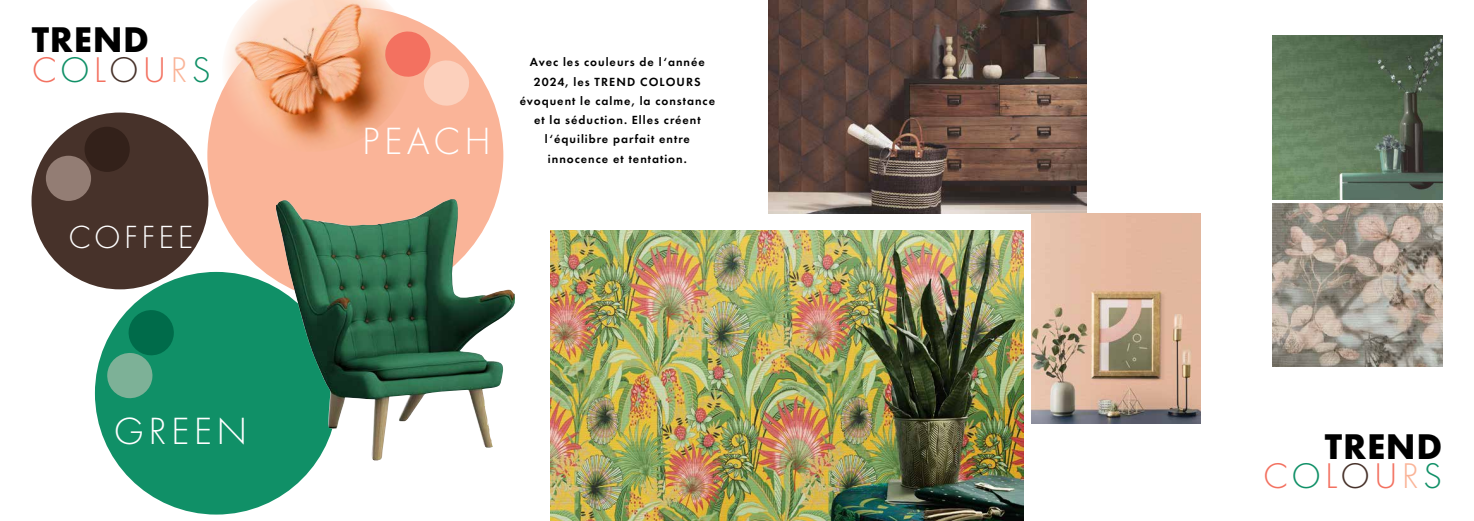
<style>
.page{position:relative;width:1474px;height:521px;background:#fff}
.page>*{position:absolute;margin:0;border:0;box-sizing:border-box;transform-origin:0 0}
.t1{font:300 39.38px "Futura PT";letter-spacing:.11em;color:#fff}
.t2{font:700 37.01px/29.8px "Futura PT";letter-spacing:.02em;color:#000}
.t3{font:300 33.25px "Futura PT";letter-spacing:.11em;color:#fff}
.t4{font:600 12.25px/19.2px "Futura PT";letter-spacing:.08em;color:#000;text-align:center}
.s1{font-weight:300;color:#f37160}
.s2{font-weight:300;color:#109067}
.s3{font-weight:300;color:#47322a}
.s4{font-weight:300;color:#fab498}
</style>
<div class="page">
<div style="left:95px;top:272px;width:242px;height:242px;background:#109067;border-radius:50%"></div>
<div style="left:31px;top:112px;width:177px;height:177px;background:#47322a;border-radius:50%"></div>
<div style="left:207px;top:8px;width:296px;height:295px;background:#fab498;border-radius:50%"></div>
<img style="left:275px;top:199px;width:240px;height:262px">
<img style="left:211px;top:0;width:212px;height:146px">
<svg style="left:384px;top:30px;width:86px;height:77px"></svg>
<svg style="left:106px;top:309px;width:68px;height:90px"></svg>
<div style="left:46px;top:156px;width:45px;height:45px;background:#937d74;border-radius:50%"></div>
<div style="left:85px;top:127px;width:45px;height:45px;background:#33211a;border-radius:50%"></div>
<img style="left:1272px;top:203px;width:170px;height:164px">
<img style="left:768px;top:0;width:318px;height:213px">
<img style="left:1272px;top:35px;width:170px;height:164px">
<img style="left:1031px;top:213px;width:169px;height:210px">
<img style="left:551px;top:231px;width:472px;height:290px">
<h2 class="t2" style="left:32px;top:24px;width:181px">TREND<br><span class="s1">C</span><span class="s2">O</span><span class="s1">L</span><span class="s3">O</span><span class="s1">U</span><span class="s4">R</span><span class="s2">S</span></h2>
<h3 class="t3" style="left:68px;top:218px;width:126px">COFFEE</h3>
<h1 class="t1" style="left:114px;top:408px;width:135px">GREEN</h1>
<h1 class="t1" style="left:362px;top:119px;width:130px">PEACH</h1>
<p class="t4" style="left:519px;top:53px;width:197px">Avec les couleurs de l‘année<br>2024, les TREND COLOURS évoquent le calme, la constance et la séduction. Elles créent l‘équilibre parfait entre</p>
<p class="t4" style="left:548px;top:149px;width:140px">innocence et tentation.</p>
<h2 class="t2" style="left:1262px;top:430px;width:181px;text-align:right">TREND<br><span class="s1">C</span><span class="s2">O</span><span class="s1">L</span><span class="s3">O</span><span class="s1">U</span><span class="s4">R</span><span class="s2">S</span></h2>
</div>
